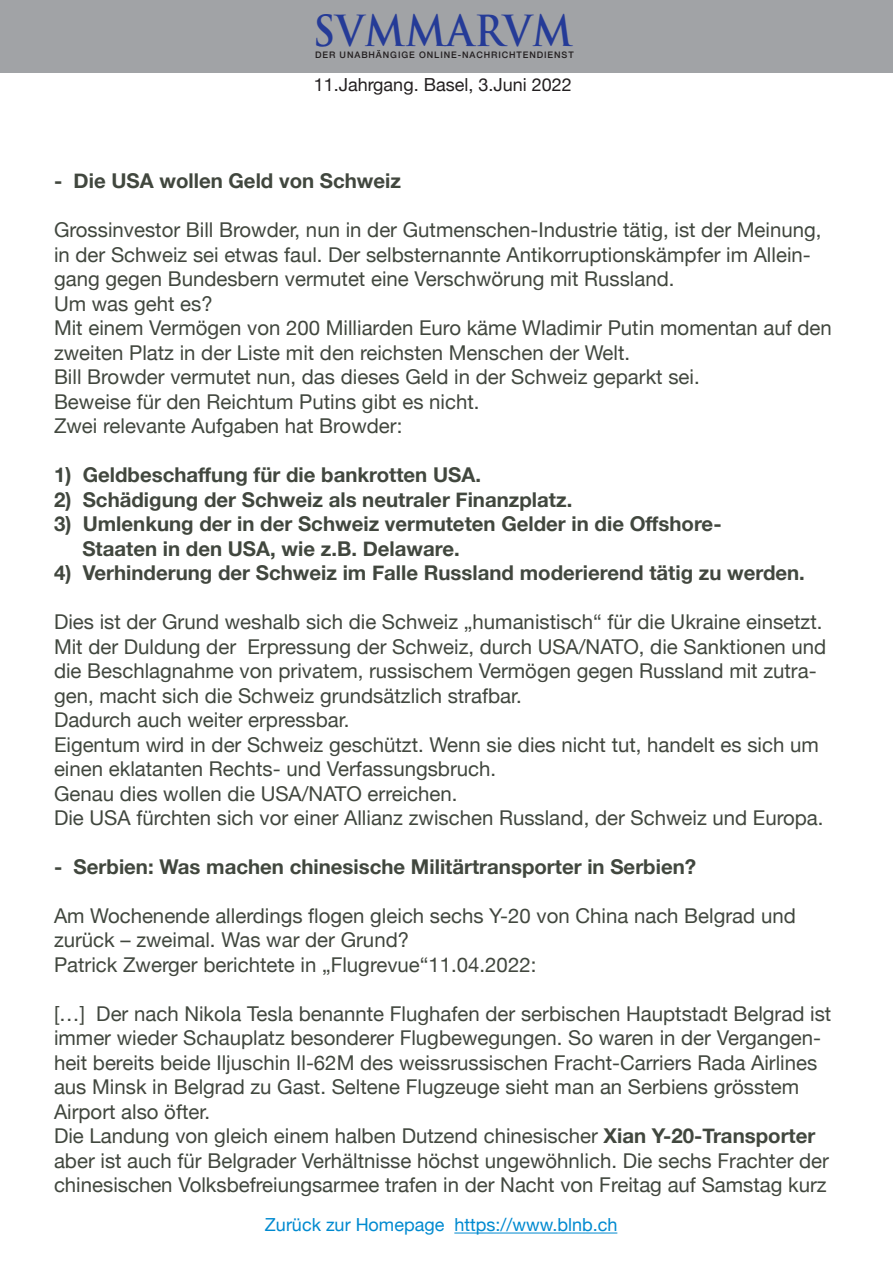
<style>
.page{position:relative;width:893px;height:1263px;background:#fff}
.page>*{position:absolute;margin:0;border:0;box-sizing:border-box;transform-origin:0 0}
.t1{font:700 41.7px "Trajan Pro";letter-spacing:.01em;color:#253b97;scale:.93 1}
.t2{font:20.4px/24.5px "Helvetica Neue";color:#41473e}
.t3{font:700 20.4px "Helvetica Neue";color:#41473e}
.t4{font:18px "Helvetica Neue";color:#008ad0}
.t5{font:18px "Helvetica Neue";color:#231f20}
.t6{font:500 9px "Helvetica Neue";letter-spacing:.1em;color:#231f20}
.s1{font-weight:700}
</style>
<div class="page">
<hr style="left:454px;top:1232px;width:163px;height:1px;background:#008ad0">
<div style="left:0;top:1px;width:893px;height:72px;background:#a1a3a6"></div>
<h1 class="t1" style="left:313px;top:5px;width:281px">SVMMARVM</h1>
<p class="t6" style="left:315px;top:47px;width:260px">DER UNABHÄNGIGE ONLINE-NACHRICHTENDIENST</p>
<p class="t5" style="left:314px;top:72px;width:259px">11.Jahrgang. Basel, 3.Juni 2022</p>
<p class="t3" style="left:54px;top:165px;width:349px">- Die USA wollen Geld von Schweiz</p>
<p class="t2" style="left:54px;top:219px;width:769px">Grossinvestor Bill Browder, nun in der Gutmenschen-Industrie tätig, ist der Meinung, in der Schweiz sei etwas faul. Der selbsternannte Antikorruptionskämpfer im Allein&shy;gang gegen Bundesbern vermutet eine Verschwörung mit Russland.</p>
<p class="t2" style="left:54px;top:293px;width:160px">Um was geht es?</p>
<p class="t2" style="left:54px;top:317px;width:779px">Mit einem Vermögen von 200 Milliarden Euro käme Wladimir Putin momentan auf den zweiten Platz in der Liste mit den reichsten Menschen der Welt.</p>
<p class="t2" style="left:54px;top:366px;width:647px">Bill Browder vermutet nun, das dieses Geld in der Schweiz geparkt sei.</p>
<p class="t2" style="left:54px;top:390px;width:427px">Beweise für den Reichtum Putins gibt es nicht.</p>
<p class="t2" style="left:54px;top:415px;width:350px">Zwei relevante Aufgaben hat Browder:</p>
<p class="t3" style="left:54px;top:459px;width:429px">1) Geldbeschaffung für die bankrotten USA.</p>
<p class="t3" style="left:54px;top:483px;width:520px">2) Schädigung der Schweiz als neutraler Finanzplatz.</p>
<p class="t3" style="left:54px;top:508px;width:669px">3) Umlenkung der in der Schweiz vermuteten Gelder in die Offshore-</p>
<p class="t3" style="left:82px;top:532px;width:379px">Staaten in den USA, wie z.B. Delaware.</p>
<p class="t3" style="left:54px;top:557px;width:752px">4) Verhinderung der Schweiz im Falle Russland moderierend tätig zu werden.</p>
<p class="t2" style="left:54px;top:611px;width:770px">Dies ist der Grund weshalb sich die Schweiz „humanistisch“ für die Ukraine einsetzt.</p>
<p class="t2" style="left:54px;top:635px;width:774px">Mit der Duldung der Erpressung der Schweiz, durch USA/NATO, die Sanktionen und die Beschlagnahme von privatem, russischem Vermögen gegen Russland mit zutra&shy;gen, macht sich die Schweiz grundsätzlich strafbar.</p>
<p class="t2" style="left:54px;top:709px;width:297px">Dadurch auch weiter erpressbar.</p>
<p class="t2" style="left:54px;top:733px;width:766px">Eigentum wird in der Schweiz geschützt. Wenn sie dies nicht tut, handelt es sich um einen eklatanten Rechts- und Verfassungsbruch.</p>
<p class="t2" style="left:54px;top:782px;width:405px">Genau dies wollen die USA/NATO erreichen.</p>
<p class="t2" style="left:54px;top:807px;width:771px">Die USA fürchten sich vor einer Allianz zwischen Russland, der Schweiz und Europa.</p>
<p class="t3" style="left:54px;top:851px;width:644px">- Serbien: Was machen chinesische Militärtransporter in Serbien?</p>
<p class="t2" style="left:54px;top:905px;width:743px">Am Wochenende allerdings flogen gleich sechs Y-20 von China nach Belgrad und zurück – zweimal. Was war der Grund?</p>
<p class="t2" style="left:54px;top:954px;width:484px">Patrick Zwerger berichtete in „Flugrevue“11.04.2022:</p>
<p class="t2" style="left:54px;top:1002px;width:779px">[…] Der nach Nikola Tesla benannte Flughafen der serbischen Hauptstadt Belgrad ist immer wieder Schauplatz besonderer Flugbewegungen. So waren in der Vergangen&shy;heit bereits beide Iljuschin Il-62M des weissrussischen Fracht-Carriers Rada Airlines aus Minsk in Belgrad zu Gast. Seltene Flugzeuge sieht man an Serbiens grösstem Airport also öfter.</p>
<p class="t2" style="left:54px;top:1125px;width:776px">Die Landung von gleich einem halben Dutzend chinesischer <span class="s1">Xian Y-20-Transporter </span>aber ist auch für Belgrader Verhältnisse höchst ungewöhnlich. Die sechs Frachter der chinesischen Volksbefreiungsarmee trafen in der Nacht von Freitag auf Samstag kurz</p>
<p class="t4" style="left:265px;top:1212px;width:354px">Zurück zur Homepage https://www.blnb.ch</p>
</div>
